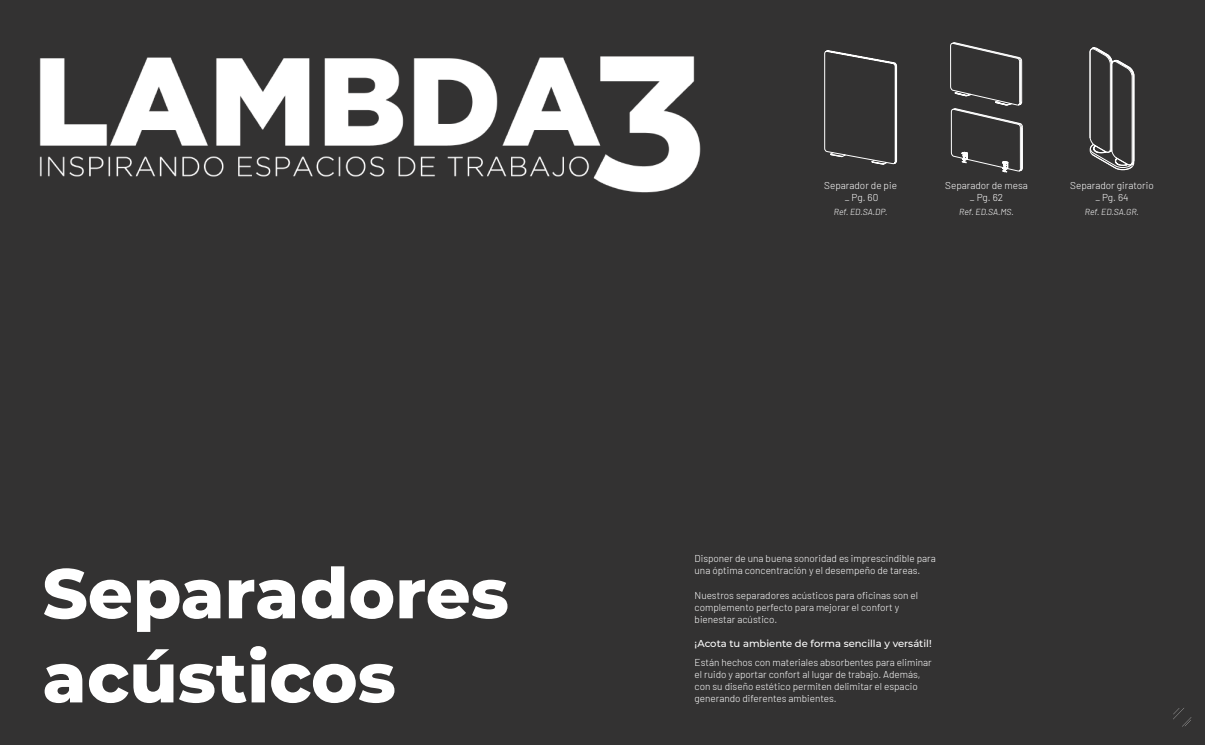
<style>
.page{position:relative;width:1205px;height:745px;background:#fff}
.page>*{position:absolute;margin:0;border:0;box-sizing:border-box;transform-origin:0 0}
.t1{font:800 70px/84px "Montserrat";color:#fff}
.t2{font:300 10px/12px "Barlow";color:#fff}
.t3{font:500 10px "Montserrat";color:#fff}
.t4{font:italic 300 8.75px "Barlow";color:#fff}
</style>
<div class="page">
<div style="left:0;top:0;width:1205px;height:744px;background:#333232"></div>
<svg style="left:1089px;top:47px;width:45px;height:123px"></svg>
<svg style="left:1173px;top:708px;width:18px;height:18px"></svg>
<svg style="left:824px;top:50px;width:73px;height:115px"></svg>
<svg style="left:950px;top:42px;width:73px;height:131px"></svg>
<img style="left:39px;top:56px;width:662px;height:137px">
<h1 class="t1" style="left:43px;top:547px;width:468px">Separadores acústicos</h1>
<p class="t2" style="left:824px;top:178px;width:74px;text-align:center">Separador de pie _ Pg. 60</p>
<p class="t4" style="left:834px;top:205px;width:55px">Ref. ED.SA.DP.</p>
<p class="t2" style="left:945px;top:178px;width:84px;text-align:center">Separador de mesa _ Pg. 62</p>
<p class="t4" style="left:959px;top:205px;width:56px">Ref. ED.SA.MS.</p>
<p class="t2" style="left:1070px;top:178px;width:85px;text-align:center">Separador giratorio _ Pg. 64</p>
<p class="t4" style="left:1085px;top:205px;width:56px">Ref. ED.SA.GR.</p>
<p class="t2" style="left:694px;top:551px;width:243px">Disponer de una buena sonoridad es imprescindible para una óptima concentración y el desempeño de tareas.</p>
<p class="t2" style="left:694px;top:587px;width:225px">Nuestros separadores acústicos para oficinas son el complemento perfecto para mejorar el confort y bienestar acústico.</p>
<p class="t3" style="left:694px;top:635px;width:239px">¡Acota tu ambiente de forma sencilla y versátil!</p>
<p class="t2" style="left:694px;top:655px;width:239px">Están hechos con materiales absorbentes para eliminar el ruido y aportar confort al lugar de trabajo. Además, con su diseño estético permiten delimitar el espacio generando diferentes ambientes.</p>
</div>
